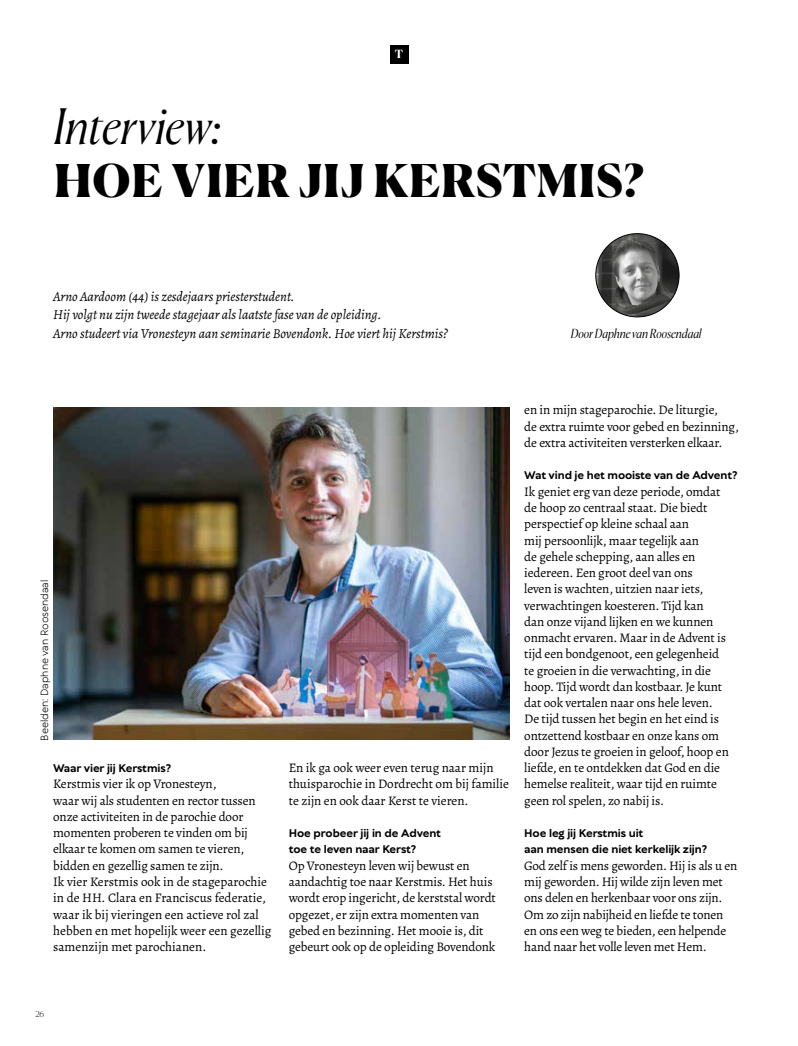
<style>
.page{position:relative;width:798px;height:1046px;background:#fff}
.page>*{position:absolute;margin:0;border:0;box-sizing:border-box;transform-origin:0 0}
.t1{font:italic 300 48.75px "Canela";color:#000}
.t2{font:900 45.12px "Canela";letter-spacing:.02em;color:#000}
.t3{font:italic 13.75px/18.8px "Alegreya";color:#000}
.t4{font:13.12px/16.2px "Alegreya";letter-spacing:-.01em;color:#000}
.t5{font:italic 300 12.5px "Canela";color:#000}
.t6{font:700 11.25px "Canela";color:#fff}
.t7{font:700 10.62px/16.2px "TT Wellingtons";letter-spacing:-.01em;color:#000}
.t8{font:10px "TT Wellingtons";color:#000}
.t9{font:100 8.12px "Canela";color:#000}
</style>
<div class="page">
<div style="left:390px;top:45px;width:18px;height:18px;background:#000"></div>
<img style="left:53px;top:407px;width:456px;height:332px">
<img style="left:595px;top:233px;width:83px;height:84px">
<p class="t6" style="left:394px;top:46px;width:10px">T</p>
<h1 class="t1" style="left:54px;top:88px;width:170px">Interview:</h1>
<h2 class="t2" style="left:54px;top:145px;width:590px">HOE VIER JIJ KERSTMIS?</h2>
<p class="t3" style="left:53px;top:286px;width:396px">Arno Aardoom (44) is zesdejaars priesterstudent.<br>Hij volgt nu zijn tweede stagejaar als laatste fase van de opleiding.<br>Arno studeert via Vronesteyn aan seminarie Bovendonk. Hoe viert hij Kerstmis?</p>
<p class="t5" style="left:570px;top:324px;width:132px">Door Daphne van Roosendaal</p>
<p class="t8" style="left:38px;top:740px;width:162px;rotate:-90deg">Beelden: Daphne van Roosendaal</p>
<p class="t7" style="left:53px;top:760px;width:119px">Waar vier jij Kerstmis?</p>
<p class="t4" style="left:53px;top:775px;width:219px">Kerstmis vier ik op Vronesteyn,<br>waar wij als studenten en rector tussen onze activiteiten in de parochie door momenten proberen te vinden om bij elkaar te komen om samen te vieren, bidden en gezellig samen te zijn.<br>Ik vier Kerstmis ook in de stageparochie in de HH. Clara en Franciscus federatie, waar ik bij vieringen een actieve rol zal hebben en met hopelijk weer een gezellig samenzijn met parochianen.</p>
<p class="t4" style="left:288px;top:759px;width:222px">En ik ga ook weer even terug naar mijn thuisparochie in Dordrecht om bij familie te zijn en ook daar Kerst te vieren.</p>
<p class="t7" style="left:288px;top:825px;width:154px">Hoe probeer jij in de Advent toe te leven naar Kerst?</p>
<p class="t4" style="left:288px;top:857px;width:209px">Op Vronesteyn leven wij bewust en aandachtig toe naar Kerstmis. Het huis wordt erop ingericht, de kerststal wordt opgezet, er zijn extra momenten van gebed en bezinning. Het mooie is, dit gebeurt ook op de opleiding Bovendonk</p>
<p class="t4" style="left:524px;top:402px;width:216px">en in mijn stageparochie. De liturgie,<br>de extra ruimte voor gebed en bezinning, de extra activiteiten versterken elkaar.</p>
<p class="t7" style="left:524px;top:467px;width:215px">Wat vind je het mooiste van de Advent?</p>
<p class="t4" style="left:524px;top:483px;width:206px">Ik geniet erg van deze periode, omdat de hoop zo centraal staat. Die biedt perspectief op kleine schaal aan<br>mij persoonlijk, maar tegelijk aan<br>de gehele schepping, aan alles en iedereen. Een groot deel van ons<br>leven is wachten, uitzien naar iets, verwachtingen koesteren. Tijd kan<br>dan onze vijand lijken en we kunnen onmacht ervaren. Maar in de Advent is tijd een bondgenoot, een gelegenheid te groeien in die verwachting, in die hoop. Tijd wordt dan kostbaar. Je kunt dat ook vertalen naar ons hele leven.<br>De tijd tussen het begin en het eind is ontzettend kostbaar en onze kans om door Jezus te groeien in geloof, hoop en liefde, en te ontdekken dat God en die hemelse realiteit, waar tijd en ruimte geen rol spelen, zo nabij is.</p>
<p class="t7" style="left:524px;top:825px;width:184px">Hoe leg jij Kerstmis uit<br>aan mensen die niet kerkelijk zijn?</p>
<p class="t4" style="left:524px;top:857px;width:214px">God zelf is mens geworden. Hij is als u en mij geworden. Hij wilde zijn leven met ons delen en herkenbaar voor ons zijn.<br>Om zo zijn nabijheid en liefde te tonen en ons een weg te bieden, een helpende hand naar het volle leven met Hem.</p>
<p class="t9" style="left:35px;top:1007px;width:10px">26</p>
</div>
